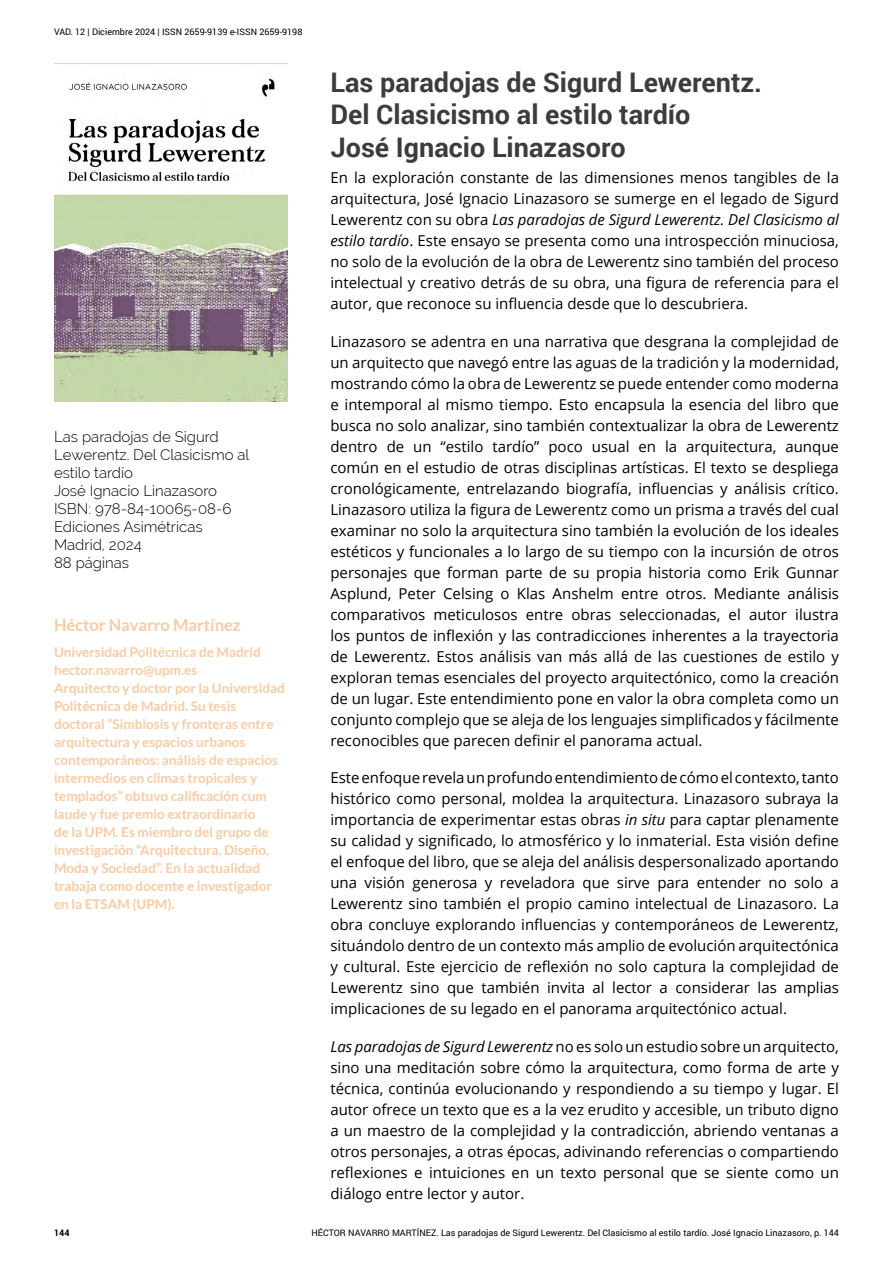
<style>
.page{position:relative;width:893px;height:1263px;background:#fff}
.page>*{position:absolute;margin:0;border:0;box-sizing:border-box;transform-origin:0 0}
.t1{font:700 27px "Roboto";color:#3c3c3b}
.t2{font:700 16.5px "Lato";color:#fbcba2}
.t3{font:15px/21px "Open Sans";color:#000;text-align:justify}
.t4{font:300 15px/18px "Raleway";color:#000}
.t5{font:700 13.5px/18px "Lato";color:#fbcba2}
.t6{font:9px "Roboto";color:#000}
.t7{font:700 9px "Roboto";color:#000}
.s1{font-style:italic}
</style>
<div class="page">
<img style="left:54px;top:78px;width:234px;height:323px">
<p class="t6" style="left:54px;top:25px;width:250px">VAD. 12 | Diciembre 2024 | ISSN 2659-9139 e-ISSN 2659-9198</p>
<p class="t4" style="left:54px;top:428px;width:197px">Las paradojas de Sigurd<br>Lewerentz. Del Clasicismo al estilo tardío</p>
<p class="t4" style="left:54px;top:482px;width:165px">José Ignacio Linazasoro</p>
<p class="t4" style="left:54px;top:500px;width:179px">ISBN: 978-84-10065-08-6</p>
<p class="t4" style="left:54px;top:518px;width:150px">Ediciones Asimétricas</p>
<p class="t4" style="left:54px;top:536px;width:89px">Madrid, 2024</p>
<p class="t4" style="left:54px;top:554px;width:77px">88 páginas</p>
<p class="t2" style="left:54px;top:615px;width:188px">Héctor Navarro Martínez</p>
<p class="t5" style="left:54px;top:643px;width:208px">Universidad Politécnica de Madrid</p>
<p class="t5" style="left:54px;top:661px;width:145px">hector.navarro@upm.es</p>
<p class="t5" style="left:54px;top:679px;width:232px">Arquitecto y doctor por la Universidad Politécnica de Madrid. Su tesis doctoral “Simbiosis y fronteras entre arquitectura y espacios urbanos contemporáneos: análisis de espacios intermedios en climas tropicales y templados” obtuvo calificación cum laude y fue premio extraordinario<br>de la UPM. Es miembro del grupo de investigación “Arquitectura, Diseño, Moda y Sociedad”. En la actualidad trabaja como docente e investigador en la ETSAM (UPM).</p>
<p class="t1" style="left:330px;top:63px;width:433px">Las paradojas de Sigurd Lewerentz.</p>
<p class="t1" style="left:330px;top:96px;width:362px">Del Clasicismo al estilo tardío</p>
<p class="t1" style="left:330px;top:128px;width:297px">José Ignacio Linazasoro</p>
<p class="t3" style="left:330px;top:167px;width:510px">En la exploración constante de las dimensiones menos tangibles de la arquitectura, José Ignacio Linazasoro se sumerge en el legado de Sigurd Lewerentz con su obra <span class="s1">Las paradojas de Sigurd Lewerentz. Del Clasicismo al estilo tardío</span>. Este ensayo se presenta como una introspección minuciosa, no solo de la evolución de la obra de Lewerentz sino también del proceso intelectual y creativo detrás de su obra, una figura de referencia para el autor, que reconoce su influencia desde que lo descubriera.</p>
<p class="t3" style="left:330px;top:330px;width:510px">Linazasoro se adentra en una narrativa que desgrana la complejidad de un arquitecto que navegó entre las aguas de la tradición y la modernidad, mostrando cómo la obra de Lewerentz se puede entender como moderna e intemporal al mismo tiempo. Esto encapsula la esencia del libro que busca no solo analizar, sino también contextualizar la obra de Lewerentz dentro de un “estilo tardío” poco usual en la arquitectura, aunque común en el estudio de otras disciplinas artísticas. El texto se despliega cronológicamente, entrelazando biografía, influencias y análisis crítico.<br>Linazasoro utiliza la figura de Lewerentz como un prisma a través del cual examinar no solo la arquitectura sino también la evolución de los ideales estéticos y funcionales a lo largo de su tiempo con la incursión de otros personajes que forman parte de su propia historia como Erik Gunnar Asplund, Peter Celsing o Klas Anshelm entre otros. Mediante análisis comparativos meticulosos entre obras seleccionadas, el autor ilustra los puntos de inflexión y las contradicciones inherentes a la trayectoria de Lewerentz. Estos análisis van más allá de las cuestiones de estilo y exploran temas esenciales del proyecto arquitectónico, como la creación de un lugar. Este entendimiento pone en valor la obra completa como un conjunto complejo que se aleja de los lenguajes simplificados y fácilmente reconocibles que parecen definir el panorama actual.</p>
<p class="t3" style="left:330px;top:767px;width:510px">Este enfoque revela un profundo entendimiento de cómo el contexto, tanto histórico como personal, moldea la arquitectura. Linazasoro subraya la importancia de experimentar estas obras <span class="s1">in situ</span> para captar plenamente su calidad y significado, lo atmosférico y lo inmaterial. Esta visión define el enfoque del libro, que se aleja del análisis despersonalizado aportando una visión generosa y reveladora que sirve para entender no solo a Lewerentz sino también el propio camino intelectual de Linazasoro. La obra concluye explorando influencias y contemporáneos de Lewerentz, situándolo dentro de un contexto más amplio de evolución arquitectónica y cultural. Este ejercicio de reflexión no solo captura la complejidad de Lewerentz sino que también invita al lector a considerar las amplias implicaciones de su legado en el panorama arquitectónico actual.</p>
<p class="t3" style="left:330px;top:1035px;width:510px"><span class="s1">Las paradojas de Sigurd Lewerentz</span> no es solo un estudio sobre un arquitecto, sino una meditación sobre cómo la arquitectura, como forma de arte y técnica, continúa evolucionando y respondiendo a su tiempo y lugar. El autor ofrece un texto que es a la vez erudito y accesible, un tributo digno a un maestro de la complejidad y la contradicción, abriendo ventanas a otros personajes, a otras épocas, adivinando referencias o compartiendo reflexiones e intuiciones en un texto personal que se siente como un diálogo entre lector y autor.</p>
<p class="t7" style="left:54px;top:1226px;width:17px">144</p>
<p class="t6" style="left:311px;top:1226px;width:529px">HÉCTOR NAVARRO MARTÍNEZ. Las paradojas de Sigurd Lewerentz. Del Clasicismo al estilo tardío. José Ignacio Linazasoro, p. 144</p>
</div>
